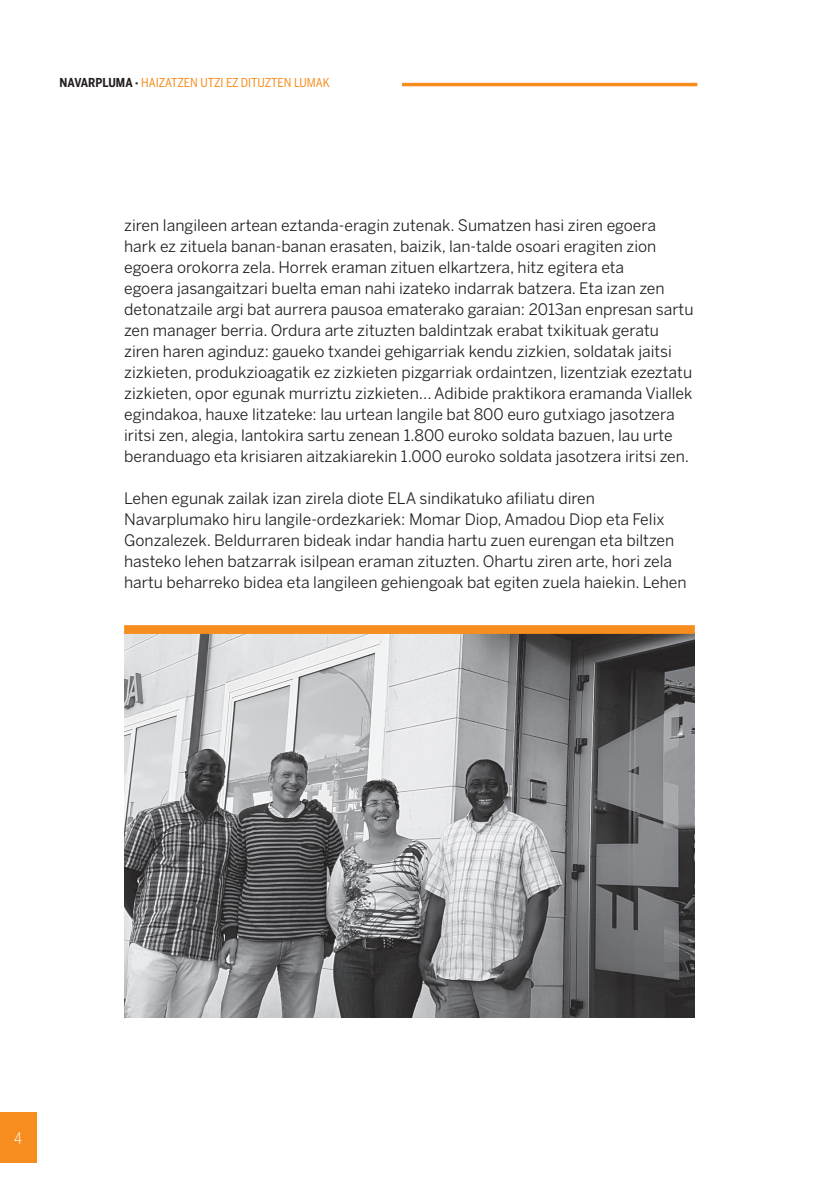
<style>
.page{position:relative;width:819px;height:1191px;background:#fff}
.page>*{position:absolute;margin:0;border:0;box-sizing:border-box;transform-origin:0 0}
.t1{font:15.75px/21px "Benton Sans";color:#231f20}
.t2{font:300 15.75px "Benton Sans Cond";color:#fff}
.t3{font:12.25px "Benton Sans Cond";color:#f68d1e}
.t4{font:700 12.25px "Benton Sans Cond";color:#231f20}
.s1{font-weight:700;color:#231f20}
</style>
<div class="page">
<hr style="left:402px;top:83px;width:295px;height:3px;background:#f68d1e">
<div style="left:0;top:1112px;width:36px;height:51px;background:#f68d1e"></div>
<img style="left:124px;top:634px;width:571px;height:383px">
<div style="left:124px;top:625px;width:571px;height:9px;background:#f68d1e"></div>
<p class="t4" style="left:60px;top:75px;width:9px">NAVARPLUMA</p>
<p class="t3" style="left:135px;top:75px;width:196px"><span class="s1">·</span> HAIZATZEN UTZI EZ DITUZTEN LUMAK</p>
<p class="t1" style="left:124px;top:215px;width:571px">ziren langileen artean eztanda-eragin zutenak. Sumatzen hasi ziren egoera<br>hark ez zituela banan-banan erasaten, baizik, lan-talde osoari eragiten zion egoera orokorra zela. Horrek eraman zituen elkartzera, hitz egitera eta<br>egoera jasangaitzari buelta eman nahi izateko indarrak batzera. Eta izan zen detonatzaile argi bat aurrera pausoa ematerako garaian: 2013an enpresan sartu zen manager berria. Ordura arte zituzten baldintzak erabat txikituak geratu ziren haren aginduz: gaueko txandei gehigarriak kendu zizkien, soldatak jaitsi zizkieten, produkzioagatik ez zizkieten pizgarriak ordaintzen, lizentziak ezeztatu zizkieten, opor egunak murriztu zizkieten... Adibide praktikora eramanda Viallek egindakoa, hauxe litzateke: lau urtean langile bat 800 euro gutxiago jasotzera iritsi zen, alegia, lantokira sartu zenean 1.800 euroko soldata bazuen, lau urte beranduago eta krisiaren aitzakiarekin 1.000 euroko soldata jasotzera iritsi zen.</p>
<p class="t1" style="left:124px;top:488px;width:564px">Lehen egunak zailak izan zirela diote ELA sindikatuko afiliatu diren Navarplumako hiru langile-ordezkariek: Momar Diop, Amadou Diop eta Felix Gonzalezek. Beldurraren bideak indar handia hartu zuen eurengan eta biltzen hasteko lehen batzarrak isilpean eraman zituzten. Ohartu ziren arte, hori zela hartu beharreko bidea eta langileen gehiengoak bat egiten zuela haiekin. Lehen</p>
<p class="t2" style="left:14px;top:1129px;width:9px">4</p>
</div>
